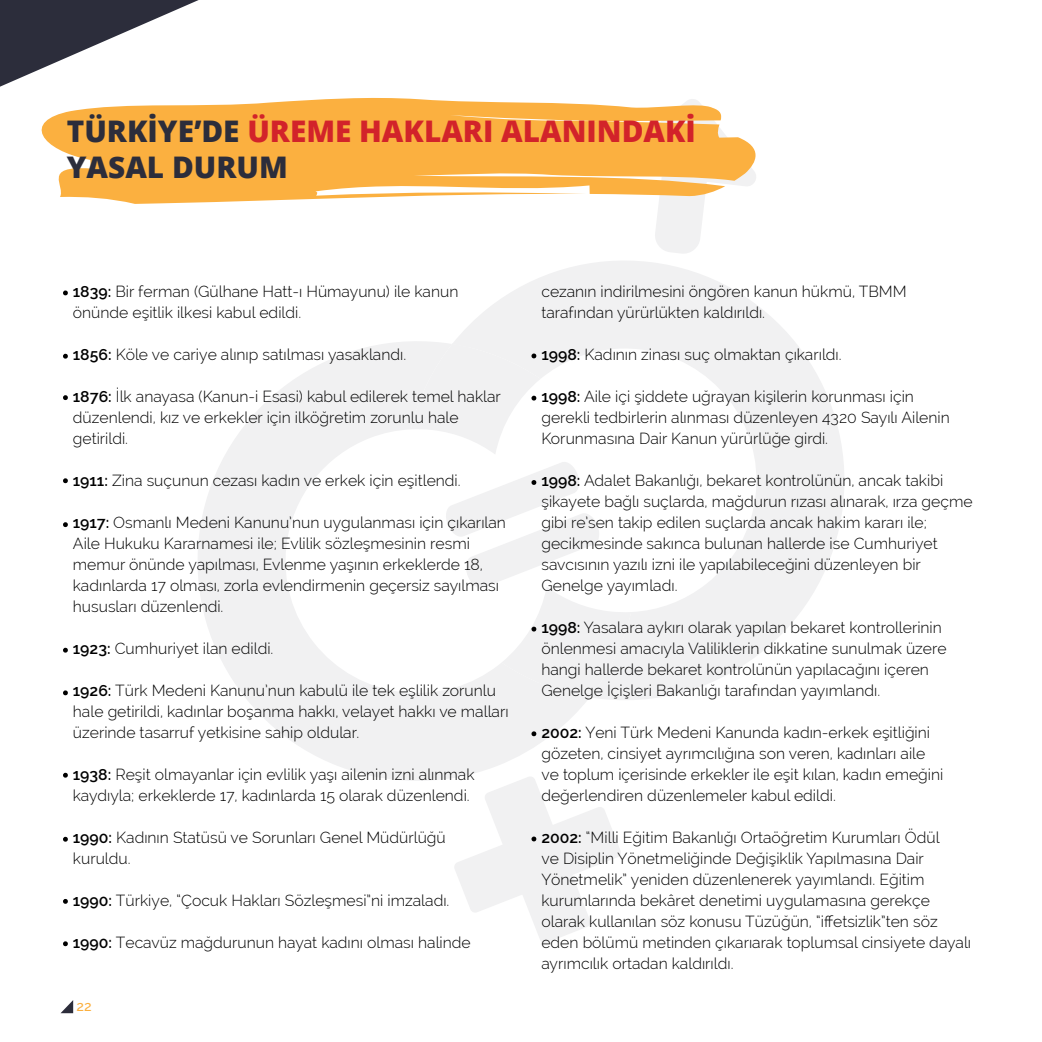
<style>
.page{position:relative;width:1042px;height:1042px;background:#fff}
.page>*{position:absolute;margin:0;border:0;box-sizing:border-box;transform-origin:0 0}
.t1{font:800 29.75px/35.7px "Open Sans";color:#d2232a}
.t2{font:300 15.75px/21px "Raleway";color:#000}
.t3{font:500 14px "Raleway";color:#fbb040}
.s1{color:#2c2d3b}
.s2{font-weight:600}
</style>
<div class="page">
<svg style="left:0;top:0;width:199px;height:87px"></svg>
<svg style="left:198px;top:341px;width:387px;height:440px;fill:#f1f1f2"></svg>
<svg style="left:452px;top:261px;width:392px;height:442px;fill:#f1f1f2"></svg>
<svg style="left:655px;top:204px;width:49px;height:49px"></svg>
<svg style="left:61px;top:1000px;width:12px;height:13px"></svg>
<svg style="left:41px;top:97px;width:715px;height:107px;fill:#fbb040"></svg>
<svg style="left:63px;top:290px;width:5px;height:5px"></svg>
<svg style="left:63px;top:354px;width:5px;height:5px"></svg>
<svg style="left:63px;top:395px;width:5px;height:5px"></svg>
<svg style="left:63px;top:478px;width:5px;height:5px"></svg>
<svg style="left:63px;top:522px;width:5px;height:5px"></svg>
<svg style="left:63px;top:648px;width:5px;height:4px"></svg>
<svg style="left:63px;top:690px;width:5px;height:5px"></svg>
<svg style="left:63px;top:773px;width:5px;height:4px"></svg>
<svg style="left:63px;top:837px;width:5px;height:4px"></svg>
<svg style="left:63px;top:899px;width:5px;height:5px"></svg>
<svg style="left:63px;top:941px;width:5px;height:5px"></svg>
<svg style="left:411px;top:343px;width:220px;height:355px"></svg>
<svg style="left:531px;top:731px;width:5px;height:5px"></svg>
<svg style="left:453px;top:776px;width:168px;height:167px"></svg>
<h1 class="t1" style="left:67px;top:112px;width:630px"><span class="s1">TÜRKİYE’DE</span> ÜREME HAKLARI ALANINDAKİ<br><span class="s1">YASAL DURUM</span></h1>
<p class="t2" style="left:73px;top:281px;width:387px"><span class="s2">1839:</span> Bir ferman (Gülhane Hatt-ı Hümayunu) ile kanun önünde eşitlik ilkesi kabul edildi.</p>
<p class="t2" style="left:73px;top:344px;width:335px"><span class="s2">1856:</span> Köle ve cariye alınıp satılması yasaklandı.</p>
<p class="t2" style="left:73px;top:386px;width:429px"><span class="s2">1876:</span> İlk anayasa (Kanun-i Esasi) kabul edilerek temel haklar düzenlendi, kız ve erkekler için ilköğretim zorunlu hale getirildi.</p>
<p class="t2" style="left:73px;top:470px;width:389px"><span class="s2">1911:</span> Zina suçunun cezası kadın ve erkek için eşitlendi.</p>
<p class="t2" style="left:73px;top:512px;width:434px"><span class="s2">1917:</span> Osmanlı Medeni Kanunu’nun uygulanması için çıkarılan Aile Hukuku Kararnamesi ile; Evlilik sözleşmesinin resmi memur önünde yapılması, Evlenme yaşının erkeklerde 18, kadınlarda 17 olması, zorla evlendirmenin geçersiz sayılması hususları düzenlendi.</p>
<p class="t2" style="left:73px;top:638px;width:202px"><span class="s2">1923:</span> Cumhuriyet ilan edildi.</p>
<p class="t2" style="left:73px;top:680px;width:437px"><span class="s2">1926:</span> Türk Medeni Kanunu’nun kabulü ile tek eşlilik zorunlu hale getirildi, kadınlar boşanma hakkı, velayet hakkı ve malları üzerinde tasarruf yetkisine sahip oldular.</p>
<p class="t2" style="left:73px;top:764px;width:403px"><span class="s2">1938:</span> Reşit olmayanlar için evlilik yaşı ailenin izni alınmak kaydıyla; erkeklerde 17, kadınlarda 15 olarak düzenlendi.</p>
<p class="t2" style="left:73px;top:827px;width:374px"><span class="s2">1990:</span> Kadının Statüsü ve Sorunları Genel Müdürlüğü kuruldu.</p>
<p class="t2" style="left:73px;top:890px;width:378px"><span class="s2">1990:</span> Türkiye, “Çocuk Hakları Sözleşmesi”ni imzaladı.</p>
<p class="t2" style="left:73px;top:932px;width:399px"><span class="s2">1990:</span> Tecavüz mağdurunun hayat kadını olması halinde</p>
<p class="t3" style="left:76px;top:998px;width:17px">22</p>
<p class="t2" style="left:541px;top:281px;width:367px">cezanın indirilmesini öngören kanun hükmü, TBMM tarafından yürürlükten kaldırıldı.</p>
<p class="t2" style="left:541px;top:344px;width:302px"><span class="s2">1998:</span> Kadının zinası suç olmaktan çıkarıldı.</p>
<p class="t2" style="left:541px;top:386px;width:410px"><span class="s2">1998:</span> Aile içi şiddete uğrayan kişilerin korunması için gerekli tedbirlerin alınması düzenleyen 4320 Sayılı Ailenin<br>Korunmasına Dair Kanun yürürlüğe girdi.</p>
<p class="t2" style="left:541px;top:470px;width:433px"><span class="s2">1998:</span> Adalet Bakanlığı, bekaret kontrolünün, ancak takibi şikayete bağlı suçlarda, mağdurun rızası alınarak, ırza geçme gibi re’sen takip edilen suçlarda ancak hakim kararı ile; gecikmesinde sakınca bulunan hallerde ise Cumhuriyet savcısının yazılı izni ile yapılabileceğini düzenleyen bir Genelge yayımladı.</p>
<p class="t2" style="left:541px;top:617px;width:407px"><span class="s2">1998:</span> Yasalara aykırı olarak yapılan bekaret kontrollerinin önlenmesi amacıyla Valiliklerin dikkatine sunulmak üzere hangi hallerde bekaret kontrolünün yapılacağını içeren Genelge İçişleri Bakanlığı tarafından yayımlandı.</p>
<p class="t2" style="left:541px;top:722px;width:403px"><span class="s2">2002:</span> Yeni Türk Medeni Kanunda kadın-erkek eşitliğini gözeten, cinsiyet ayrımcılığına son veren, kadınları aile ve toplum içerisinde erkekler ile eşit kılan, kadın emeğini değerlendiren düzenlemeler kabul edildi.</p>
<p class="t2" style="left:541px;top:827px;width:431px"><span class="s2">2002:</span> “Milli Eğitim Bakanlığı Ortaöğretim Kurumları Ödül<br>ve Disiplin Yönetmeliğinde Değişiklik Yapılmasına Dair Yönetmelik” yeniden düzenlenerek yayımlandı. Eğitim kurumlarında bekâret denetimi uygulamasına gerekçe olarak kullanılan söz konusu Tüzüğün, “iffetsizlik”ten söz eden bölümü metinden çıkarıarak toplumsal cinsiyete dayalı ayrımcılık ortadan kaldırıldı.</p>
</div>
